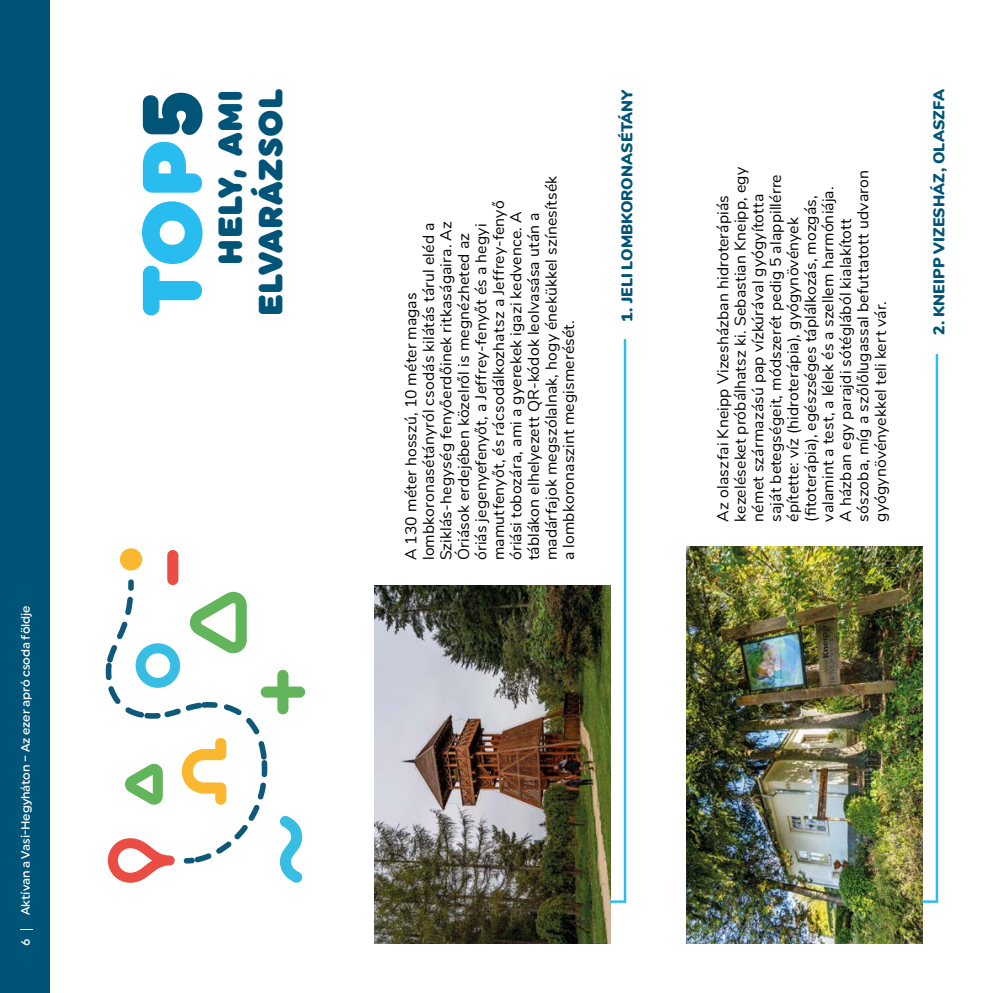
<style>
.page{position:relative;width:993px;height:993px;background:#fff}
.page>*{position:absolute;margin:0;border:0;box-sizing:border-box;transform-origin:0 0}
.t1{font:900 84px "Uniform Rnd";color:#29bdef}
.t2{font:900 33.6px/40.2px "Uniform Rnd";letter-spacing:.015em;color:#005478;text-align:right}
.t3{font:15.75px/17.5px "Nunito";letter-spacing:.01em;color:#000}
.t4{font:900 15.75px "Nunito";letter-spacing:.005em;color:#005478}
.t5{font:500 12.25px "Uniform Rnd";letter-spacing:-.005em;color:#fff}
.s1{color:#005478}
</style>
<div class="page">
<div style="left:0;top:0;width:50px;height:992px;background:#005478"></div>
<div style="left:167px;top:550px;width:11px;height:35px;background:#e94d43;border-radius:6px"></div>
<div style="left:120px;top:548px;width:22px;height:22px;background:#fab830;border-radius:50%"></div>
<svg style="left:108px;top:669px;width:197px;height:214px"></svg>
<svg style="left:106px;top:579px;width:161px;height:284px"></svg>
<img style="left:374px;top:585px;width:236px;height:358px">
<svg style="left:610px;top:339px;width:16px;height:563px"></svg>
<img style="left:686px;top:546px;width:235px;height:397px">
<svg style="left:921px;top:354px;width:16px;height:548px"></svg>
<h1 class="t1" style="left:122px;top:315px;width:227px;rotate:-90deg">TOP<span class="s1">5</span></h1>
<h2 class="t2" style="left:210px;top:316px;width:228px;rotate:-90deg">HELY, AMI<br>ELVARÁZSOL</h2>
<p class="t5" style="left:18px;top:914px;width:311px;rotate:-90deg">Aktívan a Vasi-Hegyháton – Az ezer apró csoda földje</p>
<p class="t5" style="left:18px;top:945px;width:9px;rotate:-90deg">6</p>
<p class="t4" style="left:615px;top:321px;width:234px;rotate:-90deg">1. JELI LOMBKORONASÉTÁNY</p>
<p class="t4" style="left:926px;top:335px;width:247px;rotate:-90deg">2. KNEIPP VIZESHÁZ, OLASZFA</p>
<p class="t3" style="left:401px;top:560px;width:385px;rotate:-90deg">A 130 méter hosszú, 10 méter magas lombkoronasétányról csodás kilátás tárul eléd a Sziklás-hegység fenyőerdőinek ritkaságaira. Az Óriások erdejében közelről is megnézheted az<br>óriás jegenyefenyőt, a Jeffrey-fenyőt és a hegyi mamutfenyőt, és rácsodálkozhatsz a Jeffrey-fenyő óriási tobozára, ami a gyerekek igazi kedvence. A táblákon elhelyezett QR-kódok leolvasása után a madárfajok megszólalnak, hogy énekükkel színesítsék a lombkoronaszint megismerését.</p>
<p class="t3" style="left:713px;top:521px;width:356px;rotate:-90deg">Az olaszfai Kneipp Vizesházban hidroterápiás kezeléseket próbálhatsz ki. Sebastian Kneipp, egy német származású pap vízkúrával gyógyította saját betegségeit, módszerét pedig 5 alappillérre építette: víz (hidroterápia), gyógynövények (fitoterápia), egészséges táplálkozás, mozgás, valamint a test, a lélek és a szellem harmóniája.<br>A házban egy parajdi sótéglából kialakított sószoba, míg a szőlőlugassal befuttatott udvaron gyógynövényekkel teli kert vár.</p>
</div>
